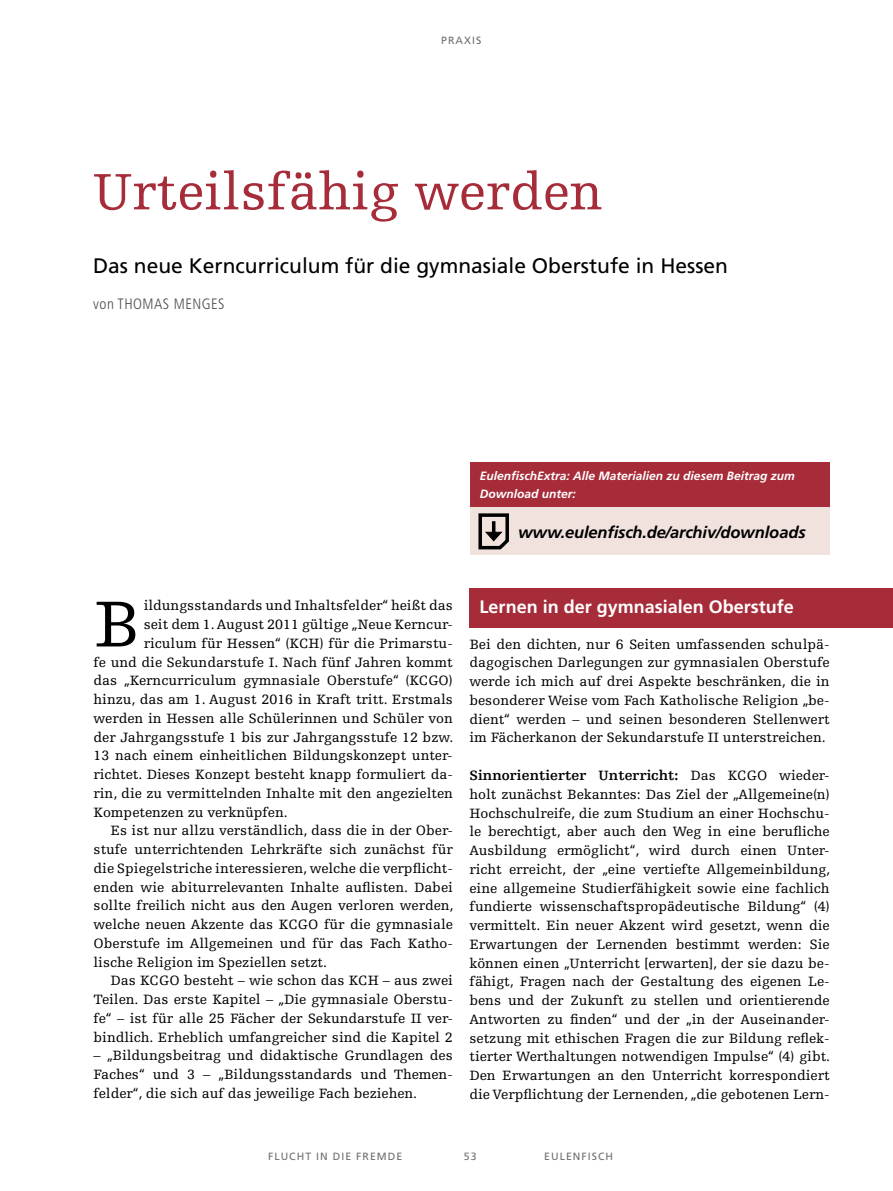
<style>
.page{position:relative;width:893px;height:1191px;background:#fff}
.page>*{position:absolute;margin:0;border:0;box-sizing:border-box;transform-origin:0 0}
.t1{font:68.55px "Egyptienne FLT Std";color:#000}
.t2{font:54px "Egyptienne FLT Std";color:#a72c39}
.t3{font:21px "Frutiger LT Std";color:#000}
.t4{font:700 18px "Frutiger LT Pro";color:#fff}
.t5{font:italic 700 16.5px "Frutiger LT Std";letter-spacing:-.01em;color:#000}
.t6{font:300 condensed 15px "Frutiger LT Pro";letter-spacing:.03em;color:#4d4d4f}
.t7{font:14.25px/18.8px "Egyptienne FLT Std";color:#000;text-align:justify}
.t8{font:italic 700 12px/18px "Frutiger LT Std";color:#fff}
.t9{font:10.5px "Frutiger LT Pro";letter-spacing:.1em;color:#6d6e71}
.s1{font-weight:700}
</style>
<div class="page">
<div style="left:469px;top:588px;width:424px;height:39px;background:#a72c39"></div>
<div style="left:470px;top:495px;width:360px;height:60px;background:#f1e2de"></div>
<div style="left:470px;top:462px;width:360px;height:45px;background:#a72c39"></div>
<svg style="left:478px;top:513px;width:31px;height:37px"></svg>
<p class="t9" style="left:441px;top:34px;width:42px">PRAXIS</p>
<h2 class="t2" style="left:93px;top:162px;width:511px">Urteilsfähig werden</h2>
<h3 class="t3" style="left:93px;top:253px;width:636px">Das neue Kerncurriculum für die gymnasiale Oberstufe in Hessen</h3>
<p class="t6" style="left:93px;top:295px;width:133px">von THOMAS MENGES</p>
<p class="t8" style="left:480px;top:467px;width:316px">EulenfischExtra: Alle Materialien zu diesem Beitrag zum<br>Download unter:</p>
<p class="t5" style="left:518px;top:522px;width:289px">www.eulenfisch.de/archiv/downloads</p>
<p class="t7" style="left:144px;top:596px;width:311px">ildungsstandards und Inhaltsfelder“ heißt das</p>
<p class="t7" style="left:144px;top:615px;width:311px">seit dem 1. August 2011 gültige „Neue Kerncur-</p>
<p class="t7" style="left:144px;top:634px;width:311px">riculum für Hessen“ (KCH) für die Primarstu-</p>
<p class="t7" style="left:94px;top:652px;width:361px">fe und die Sekundarstufe I. Nach fünf Jahren kommt</p>
<p class="t7" style="left:94px;top:671px;width:361px">das „Kerncurriculum gymnasiale Oberstufe“ (KCGO)</p>
<p class="t7" style="left:94px;top:690px;width:361px">hinzu, das am 1. August 2016 in Kraft tritt. Erstmals</p>
<p class="t7" style="left:94px;top:709px;width:361px">werden in Hessen alle Schülerinnen und Schüler von</p>
<p class="t7" style="left:94px;top:727px;width:361px">der Jahrgangsstufe 1 bis zur Jahrgangsstufe 12 bzw.</p>
<p class="t7" style="left:94px;top:746px;width:361px">13 nach einem einheitlichen Bildungskonzept unter-</p>
<p class="t7" style="left:94px;top:765px;width:361px">richtet. Dieses Konzept besteht knapp formuliert da-</p>
<p class="t7" style="left:94px;top:784px;width:361px">rin, die zu vermittelnden Inhalte mit den angezielten</p>
<p class="t7" style="left:94px;top:802px;width:196px">Kompetenzen zu verknüpfen.</p>
<p class="t7" style="left:111px;top:821px;width:344px">Es ist nur allzu verständlich, dass die in der Ober-</p>
<p class="t7" style="left:94px;top:840px;width:361px">stufe unterrichtenden Lehrkräfte sich zunächst für</p>
<p class="t7" style="left:94px;top:859px;width:361px">die Spiegelstriche interessieren, welche die verpflicht-</p>
<p class="t7" style="left:94px;top:877px;width:361px">enden wie abiturrelevanten Inhalte auflisten. Dabei</p>
<p class="t7" style="left:94px;top:896px;width:361px">sollte freilich nicht aus den Augen verloren werden,</p>
<p class="t7" style="left:94px;top:915px;width:361px">welche neuen Akzente das KCGO für die gymnasiale</p>
<p class="t7" style="left:94px;top:934px;width:361px">Oberstufe im Allgemeinen und für das Fach Katho-</p>
<p class="t7" style="left:94px;top:952px;width:235px">lische Religion im Speziellen setzt.</p>
<p class="t7" style="left:111px;top:971px;width:344px">Das KCGO besteht – wie schon das KCH – aus zwei</p>
<p class="t7" style="left:94px;top:990px;width:361px">Teilen. Das erste Kapitel – „Die gymnasiale Oberstu-</p>
<p class="t7" style="left:94px;top:1009px;width:361px">fe“ – ist für alle 25 Fächer der Sekundarstufe II ver-</p>
<p class="t7" style="left:94px;top:1028px;width:361px">bindlich. Erheblich umfangreicher sind die Kapitel 2</p>
<p class="t7" style="left:94px;top:1046px;width:361px">– „Bildungsbeitrag und didaktische Grundlagen des Faches“ und 3 – „Bildungsstandards und Themen&shy;felder“, die sich auf das jeweilige Fach beziehen.</p>
<h1 class="t1" style="left:94px;top:586px;width:47px">B</h1>
<p class="t4" style="left:479px;top:596px;width:316px">Lernen in der gymnasialen Oberstufe</p>
<p class="t7" style="left:469px;top:635px;width:362px">Bei den dichten, nur 6 Seiten umfassenden schulpä&shy;dagogischen Darlegungen zur gymnasialen Oberstufe werde ich mich auf drei Aspekte beschränken, die in besonderer Weise vom Fach Katholische Religion „be&shy;dient“ werden – und seinen besonderen Stellenwert im Fächerkanon der Sekundarstufe II unterstreichen.</p>
<p class="t7" style="left:469px;top:766px;width:362px"><span class="s1">Sinnorientierter Unterricht:</span> Das KCGO wieder&shy;holt zunächst Bekanntes: Das Ziel der „Allgemeine(n)<br>Hochschulreife, die zum Studium an einer Hochschu&shy;le berechtigt, aber auch den Weg in eine berufliche Ausbildung ermöglicht“, wird durch einen Unter&shy;richt erreicht, der „eine vertiefte Allgemeinbildung, eine allgemeine Studierfähigkeit sowie eine fachlich fundierte wissenschaftspropädeutische Bildung“ (4) vermittelt. Ein neuer Akzent wird gesetzt, wenn die Erwartungen der Lernenden bestimmt werden: Sie können einen „Unterricht [erwarten], der sie dazu be&shy;fähigt, Fragen nach der Gestaltung des eigenen Le&shy;bens und der Zukunft zu stellen und orientierende Antworten zu finden“ und der „in der Auseinander&shy;setzung mit ethischen Fragen die zur Bildung reflek&shy;tierter Werthaltungen notwendigen Impulse“ (4) gibt.<br>Den Erwartungen an den Unterricht korrespondiert die Verpflichtung der Lernenden, „die gebotenen Lern-</p>
<p class="t9" style="left:268px;top:1150px;width:136px">FLUCHT IN DIE FREMDE</p>
<p class="t9" style="left:464px;top:1150px;width:14px">53</p>
<p class="t9" style="left:544px;top:1150px;width:70px">EULENFISCH</p>
</div>
